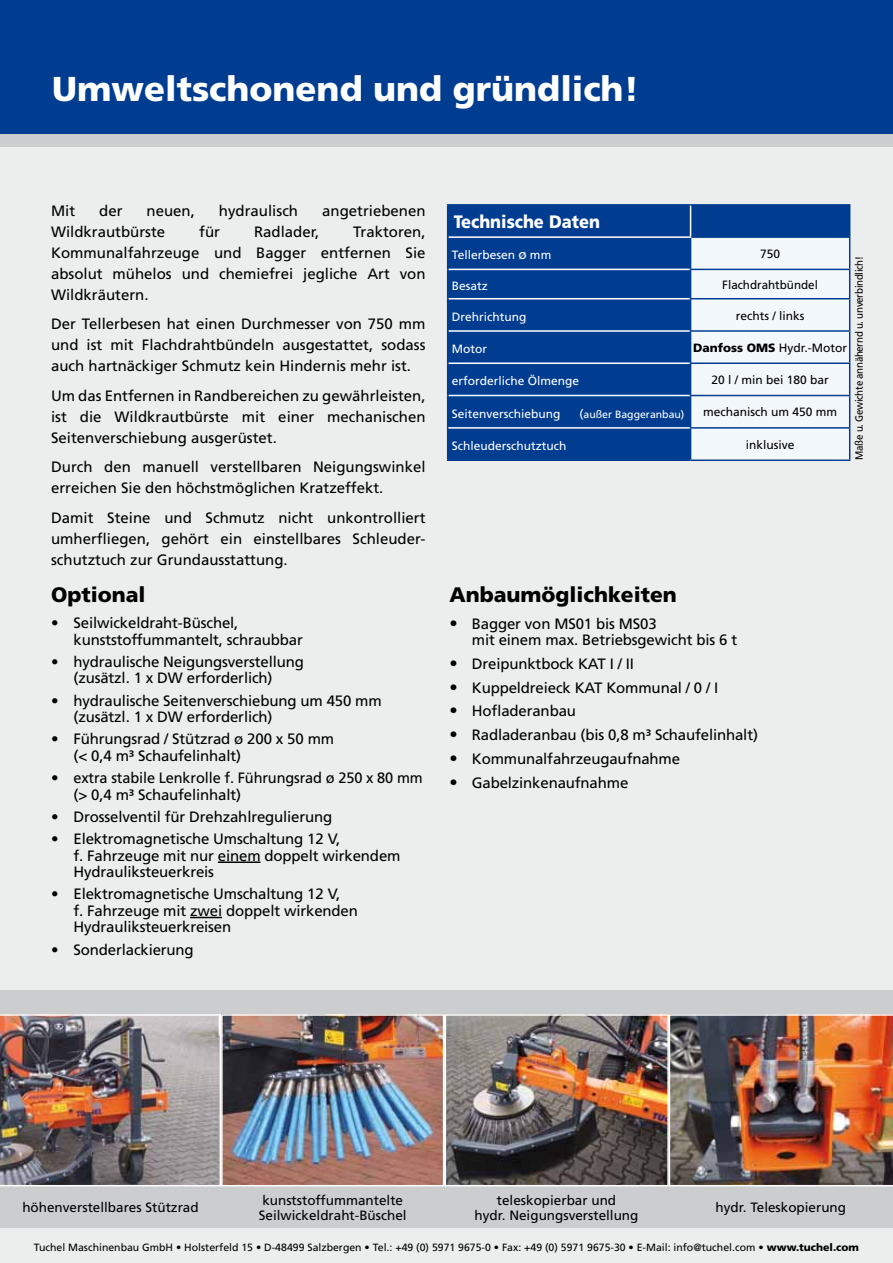
<style>
.page{position:relative;width:893px;height:1263px;background:#fff}
.page>*{position:absolute;margin:0;border:0;box-sizing:border-box;transform-origin:0 0}
.t1{font:900 34.5px "Frutiger";color:#fff}
.t2{font:900 21px "Frutiger";color:#000}
.t3{font:900 18px "Frutiger";color:#fff;scale:.91 1}
.t4{font:15px/21px "Frutiger";letter-spacing:-.01em;color:#000}
.t5{font:13.5px/15px "Frutiger";color:#000}
.t6{font:12px "Frutiger";color:#fff}
.t7{font:12px "Frutiger";color:#000}
.t8{font:10.5px "Frutiger";color:#000}
.t9{font:10.5px "Frutiger";letter-spacing:-.03em;color:#000;scale:.93 1}
.t10{font:10.5px "Frutiger";color:#fff}
.s1{font-weight:900}
.s2{font-size:13.5px}
.s3{font-size:12px}
.s4{font-size:16.5px}
.s5{font-weight:900;font-size:16.5px}
</style>
<div class="page">
<div style="left:0;top:134px;width:893px;height:1129px;background:#eceded"></div>
<div style="left:0;top:1186px;width:893px;height:42px;background:#cbcdce"></div>
<div style="left:0;top:990px;width:893px;height:24px;background:#cbcdce"></div>
<div style="left:0;top:0;width:893px;height:134px;background:#003d90"></div>
<div style="left:0;top:134px;width:893px;height:13px;background:#cbcdce"></div>
<img style="left:669px;top:1014px;width:224px;height:172px">
<img style="left:0;top:1014px;width:221px;height:172px">
<img style="left:448px;top:1017px;width:218px;height:166px">
<div style="left:445px;top:1014px;width:224px;height:172px;border:2px solid #fff"></div>
<img style="left:224px;top:1017px;width:217px;height:166px">
<div style="left:221px;top:1014px;width:223px;height:172px;border:2px solid #fff"></div>
<div style="left:448px;top:206px;width:242px;height:253px;background:#003d90"></div>
<div style="left:691px;top:205px;width:159px;height:32px;background:#003d90"></div>
<hr style="left:448px;top:269px;width:242px;height:1px;background:#fff">
<hr style="left:448px;top:298px;width:242px;height:1px;background:#fff">
<hr style="left:448px;top:330px;width:242px;height:2px;background:#fff">
<hr style="left:448px;top:362px;width:242px;height:2px;background:#fff">
<hr style="left:448px;top:395px;width:242px;height:1px;background:#fff">
<hr style="left:448px;top:236px;width:243px;height:2px;background:#fff">
<hr style="left:447px;top:206px;width:1px;height:31px;background:#003d90">
<hr style="left:447px;top:204px;width:244px;height:2px;background:#003d90">
<hr style="left:691px;top:204px;width:159px;height:2px;background:#003d90">
<hr style="left:447px;top:237px;width:1px;height:32px;background:#003d90">
<hr style="left:447px;top:269px;width:1px;height:30px;background:#003d90">
<hr style="left:447px;top:299px;width:1px;height:32px;background:#003d90">
<hr style="left:447px;top:331px;width:1px;height:32px;background:#003d90">
<hr style="left:447px;top:363px;width:1px;height:32px;background:#003d90">
<div style="left:690px;top:237px;width:160px;height:222px;background:#f2f8fc"></div>
<hr style="left:849px;top:299px;width:1px;height:31px;background:#003d90">
<hr style="left:849px;top:332px;width:1px;height:30px;background:#003d90">
<hr style="left:849px;top:364px;width:1px;height:31px;background:#003d90">
<hr style="left:690px;top:298px;width:160px;height:1px;background:#003d90">
<hr style="left:690px;top:330px;width:160px;height:2px;background:#003d90">
<hr style="left:690px;top:362px;width:160px;height:2px;background:#003d90">
<hr style="left:447px;top:395px;width:1px;height:33px;background:#003d90">
<hr style="left:447px;top:428px;width:1px;height:31px;background:#003d90">
<hr style="left:690px;top:396px;width:1px;height:31px;background:#003d90">
<hr style="left:690px;top:429px;width:1px;height:30px;background:#003d90">
<hr style="left:690px;top:395px;width:160px;height:1px;background:#003d90">
<hr style="left:849px;top:396px;width:1px;height:31px;background:#003d90">
<hr style="left:849px;top:429px;width:1px;height:30px;background:#003d90">
<hr style="left:690px;top:427px;width:160px;height:2px;background:#003d90">
<hr style="left:690px;top:206px;width:1px;height:30px;background:#fff">
<hr style="left:448px;top:427px;width:242px;height:2px;background:#fff">
<hr style="left:447px;top:459px;width:244px;height:2px;background:#003d90">
<hr style="left:691px;top:459px;width:159px;height:2px;background:#003d90">
<hr style="left:218px;top:861px;width:43px;height:2px;background:#000">
<hr style="left:190px;top:917px;width:32px;height:1px;background:#000">
<h1 class="t1" style="left:52px;top:68px;width:588px">Umweltschonend und gründlich!</h1>
<p class="t4" style="left:51px;top:200px;width:26px">Mit</p>
<p class="t4" style="left:99px;top:200px;width:25px">der</p>
<p class="t4" style="left:147px;top:200px;width:50px">neuen,</p>
<p class="t4" style="left:219px;top:200px;width:81px">hydraulisch</p>
<p class="t4" style="left:322px;top:200px;width:105px">angetriebenen</p>
<p class="t4" style="left:51px;top:221px;width:116px">Wildkrautbürste</p>
<p class="t4" style="left:199px;top:221px;width:22px">für</p>
<p class="t4" style="left:254px;top:221px;width:67px">Radlader,</p>
<p class="t4" style="left:51px;top:221px;width:376px;text-align:justify;text-indent:302px">Traktoren, Kommunalfahrzeuge und Bagger entfernen Sie absolut mühelos und chemiefrei jegliche Art von Wildkräutern.</p>
<p class="t4" style="left:51px;top:313px;width:376px;text-align:justify">Der Tellerbesen hat einen Durchmesser von 750 mm und ist mit Flachdrahtbündeln ausgestattet, sodass auch hartnäckiger Schmutz kein Hindernis mehr ist.</p>
<p class="t4" style="left:51px;top:385px;width:376px;text-align:justify">Um das Entfernen in Randbereichen zu gewährleisten, ist die Wildkrautbürste mit einer mechanischen Seitenverschiebung ausgerüstet.</p>
<p class="t4" style="left:51px;top:456px;width:376px">Durch den manuell verstellbaren Neigungswinkel erreichen Sie den höchstmöglichen Kratzeffekt.</p>
<p class="t4" style="left:51px;top:507px;width:376px;text-align:justify">Damit Steine und Schmutz nicht unkontrolliert umherfliegen, gehört ein einstellbares Schleuder&shy;schutztuch zur Grundausstattung.</p>
<h2 class="t2" style="left:51px;top:582px;width:96px">Optional</h2>
<p class="t4" style="left:74px;top:615px;width:231px;line-height:16.5px;text-indent:-23px">• Seilwickeldraht-Büschel, kunststoffummantelt, schraubbar</p>
<p class="t4" style="left:51px;top:653px;width:254px;line-height:16.5px;text-align:center"><span class="s1">•</span> hydraulische Neigungsverstellung (zusätzl. 1 x DW erforderlich)</p>
<p class="t4" style="left:74px;top:692px;width:310px;line-height:16.5px;text-indent:-22px"><span class="s1">•</span> hydraulische Seitenverschiebung um 450 mm (zusätzl. 1 x DW erforderlich)</p>
<p class="t4" style="left:74px;top:731px;width:262px;line-height:16.5px;text-indent:-22px"><span class="s1">•</span> Führungsrad / Stützrad ø 200 x 50 mm (&lt; 0,4 m³ Schaufelinhalt)</p>
<p class="t4" style="left:74px;top:770px;width:351px;line-height:16.5px;text-indent:-22px"><span class="s1">•</span> extra stabile Lenkrolle f. Führungsrad ø 250 x 80 mm (&gt; 0,4 m³ Schaufelinhalt)</p>
<p class="t4" style="left:51px;top:806px;width:283px"><span class="s1">•</span> Drosselventil für Drehzahlregulierung</p>
<p class="t4" style="left:74px;top:831px;width:328px;line-height:16.5px;text-indent:-22px"><span class="s1">•</span> Elektromagnetische Umschaltung 12 V,<br>f. Fahrzeuge mit nur einem doppelt wirkendem<br>Hydrauliksteuerkreis</p>
<p class="t4" style="left:74px;top:886px;width:286px;line-height:16.5px;text-indent:-22px"><span class="s1">•</span> Elektromagnetische Umschaltung 12 V,<br>f. Fahrzeuge mit zwei doppelt wirkenden<br>Hydrauliksteuerkreisen</p>
<p class="t4" style="left:51px;top:939px;width:144px"><span class="s1">•</span> Sonderlackierung</p>
<p class="t3" style="left:454px;top:211px;width:162px">Technische Daten</p>
<p class="t6" style="left:452px;top:248px;width:101px">Tellerbesen <span class="s2">ø</span> mm</p>
<p class="t7" style="left:760px;top:247px;width:22px">750</p>
<p class="t6" style="left:452px;top:279px;width:38px">Besatz</p>
<p class="t7" style="left:722px;top:277px;width:97px">Flachdrahtbündel</p>
<p class="t6" style="left:452px;top:309px;width:76px">Drehrichtung</p>
<p class="t7" style="left:736px;top:308px;width:70px">rechts / links</p>
<p class="t6" style="left:452px;top:342px;width:37px">Motor</p>
<p class="t7" style="left:693px;top:341px;width:155px"><span class="s1">Danfoss OMS</span> Hydr.-Motor</p>
<p class="t6" style="left:452px;top:374px;width:129px">erforderliche Ölmenge</p>
<p class="t7" style="left:711px;top:373px;width:119px">20 l / min bei 180 bar</p>
<p class="t6" style="left:452px;top:406px;width:110px">Seitenverschiebung</p>
<p class="t10" style="left:579px;top:408px;width:106px"><span class="s3">(</span>außer Baggeranbau)</p>
<p class="t7" style="left:703px;top:405px;width:136px">mechanisch um 450 mm</p>
<p class="t6" style="left:452px;top:439px;width:116px">Schleuderschutztuch</p>
<p class="t7" style="left:746px;top:437px;width:50px">inklusive</p>
<p class="t9" style="left:853px;top:460px;width:220px;rotate:-90deg">Maße u. Gewichte annähernd u. unverbindlich!</p>
<h2 class="t2" style="left:449px;top:582px;width:229px">Anbaumöglichkeiten</h2>
<p class="t4" style="left:472px;top:615px;width:267px;line-height:16.5px;text-indent:-22px"><span class="s4">•</span> Bagger von MS01 bis MS03<br>mit einem max. Betriebsgewicht bis 6 t</p>
<p class="t4" style="left:449px;top:653px;width:186px"><span class="s5">•</span> Dreipunktbock KAT I / II</p>
<p class="t4" style="left:449px;top:677px;width:271px"><span class="s5">•</span> Kuppeldreieck KAT Kommunal / 0 / I</p>
<p class="t4" style="left:449px;top:701px;width:128px"><span class="s5">•</span> Hofladeranbau</p>
<p class="t4" style="left:449px;top:724px;width:310px"><span class="s5">•</span> Radladeranbau (bis 0,8 m³ Schaufelinhalt)</p>
<p class="t4" style="left:449px;top:748px;width:232px"><span class="s5">•</span> Kommunalfahrzeugaufnahme</p>
<p class="t4" style="left:449px;top:772px;width:181px"><span class="s5">•</span> Gabelzinkenaufnahme</p>
<p class="t5" style="left:22px;top:1200px;width:178px">höhenverstellbares Stützrad</p>
<p class="t5" style="left:259px;top:1192px;width:149px">kunststoffummantelte<br>Seilwickeldraht-Büschel</p>
<p class="t5" style="left:716px;top:1200px;width:132px">hydr. Teleskopierung</p>
<p class="t5" style="left:475px;top:1192px;width:165px;text-align:center">teleskopierbar und<br>hydr. Neigungsverstellung</p>
<p class="t8" style="left:34px;top:1241px;width:827px">Tuchel Maschinenbau GmbH • Holsterfeld 15 • D-48499 Salzbergen • Tel.: +49 (0) 5971 9675-0 • Fax: +49 (0) 5971 9675-30 • E-Mail: info@tuchel.com • <span class="s1">www.tuchel.com</span></p>
</div>
